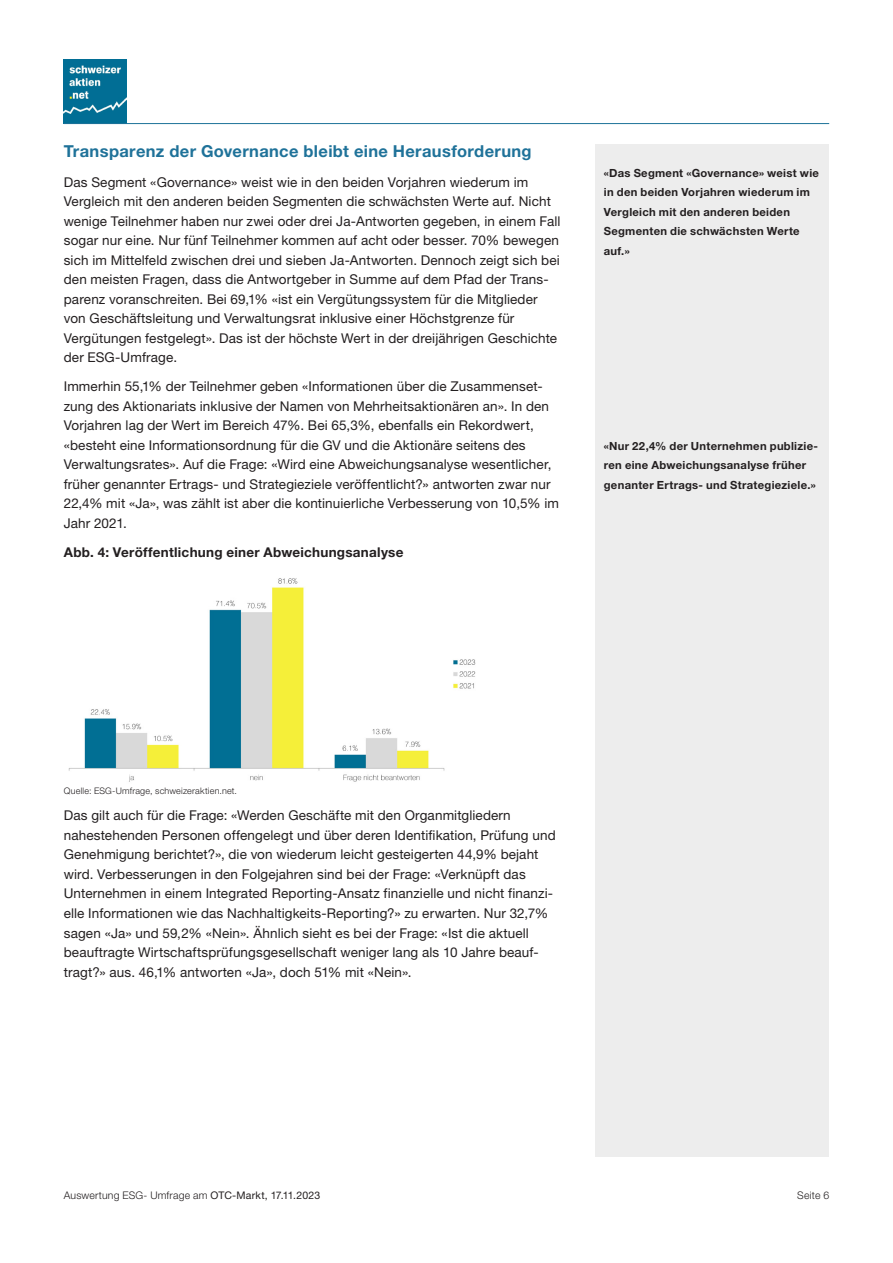
<style>
.page{position:relative;width:893px;height:1263px;background:#fff}
.page>*{position:absolute;margin:0;border:0;box-sizing:border-box;transform-origin:0 0}
.Titel{font:700 16.5px "Helvetica Neue LT Pro";letter-spacing:.02em;color:#1f7299}
.Lauftext{font:13.5px/19.5px "Helvetica Neue LT Pro";letter-spacing:.01em;color:#231f20}
.Lauftext-2{font:700 13.5px "Helvetica Neue LT Pro";letter-spacing:.02em;color:#231f20}
.Marginalien{font:700 11.25px/19.5px "Helvetica Neue LT Pro";letter-spacing:.025em;color:#231f20}
.t1{font:300 10.5px "Helvetica Neue LT Pro";letter-spacing:.02em;color:#231f20}
.Legende{font:300 9px "Helvetica Neue LT Pro";letter-spacing:.025em;color:#231f20}
.s1{font-weight:400}
</style>
<div class="page">
<img style="left:64px;top:60px;width:62px;height:63px">
<hr style="left:64px;top:123px;width:765px;height:1px;background:#1c7299">
<div style="left:595px;top:145px;width:234px;height:1012px;background:#ededed"></div>
<img style="left:68px;top:578px;width:408px;height:204px">
<p class="Titel" style="left:64px;top:141px;width:469px">Transparenz der Governance bleibt eine Herausforderung</p>
<p class="Lauftext" style="left:64px;top:172px;width:498px">Das Segment «Governance» weist wie in den beiden Vorjahren wiederum im Vergleich mit den anderen beiden Segmenten die schwächsten Werte auf. Nicht wenige Teilnehmer haben nur zwei oder drei Ja-Antworten gegeben, in einem Fall sogar nur eine. Nur fünf Teilnehmer kommen auf acht oder besser. 70% bewegen sich im Mittelfeld zwischen drei und sieben Ja-Antworten. Dennoch zeigt sich bei den meisten Fragen, dass die Antwortgeber in Summe auf dem Pfad der Trans&shy;parenz voranschreiten. Bei 69,1% «ist ein Vergütungssystem für die Mitglieder von Geschäftsleitung und Verwaltungsrat inklusive einer Höchstgrenze für Vergütungen festgelegt». Das ist der höchste Wert in der dreijährigen Geschichte der ESG-Umfrage.</p>
<p class="Lauftext" style="left:64px;top:377px;width:497px">Immerhin 55,1% der Teilnehmer geben «Informationen über die Zusammenset&shy;zung des Aktionariats inklusive der Namen von Mehrheitsaktionären an». In den Vorjahren lag der Wert im Bereich 47%. Bei 65,3%, ebenfalls ein Rekordwert, «besteht eine Informationsordnung für die GV und die Aktionäre seitens des Verwaltungsrates». Auf die Frage: «Wird eine Abweichungsanalyse wesentlicher, früher genannter Ertrags- und Strategieziele veröffentlicht?» antworten zwar nur 22,4% mit «Ja», was zählt ist aber die kontinuierliche Verbesserung von 10,5% im Jahr 2021.</p>
<p class="Lauftext-2" style="left:64px;top:544px;width:341px">Abb. 4: Veröffentlichung einer Abweichungsanalyse</p>
<p class="Marginalien" style="left:604px;top:163px;width:217px">«Das Segment «Governance» weist wie in den beiden Vorjahren wiederum im<br>Vergleich mit den anderen beiden<br>Segmenten die schwächsten Werte auf.»</p>
<p class="Marginalien" style="left:604px;top:436px;width:216px">«Nur 22,4% der Unternehmen publizie&shy;ren eine Abweichungsanalyse früher genanter Ertrags- und Strategieziele.»</p>
<p class="Legende" style="left:64px;top:786px;width:175px">Quelle: ESG-Umfrage, schweizeraktien.net.</p>
<p class="Lauftext" style="left:64px;top:806px;width:493px">Das gilt auch für die Frage: «Werden Geschäfte mit den Organmitgliedern nahestehenden Personen offengelegt und über deren Identifikation, Prüfung und Genehmigung berichtet?», die von wiederum leicht gesteigerten 44,9% bejaht wird. Verbesserungen in den Folgejahren sind bei der Frage: «Verknüpft das Unternehmen in einem Integrated Reporting-Ansatz finanzielle und nicht finanzi&shy;elle Informationen wie das Nachhaltigkeits-Reporting?» zu erwarten. Nur 32,7% sagen «Ja» und 59,2% «Nein». Ähnlich sieht es bei der Frage: «Ist die aktuell beauftragte Wirtschaftsprüfungsgesellschaft weniger lang als 10 Jahre beauf&shy;tragt?» aus. 46,1% antworten «Ja», doch 51% mit «Nein».</p>
<p class="t1" style="left:64px;top:1189px;width:258px">Auswertung ESG- Umfrage am <span class="s1">OTC-Markt, 17.11.2023</span></p>
<p class="t1" style="left:797px;top:1189px;width:33px">Seite 6</p>
</div>
